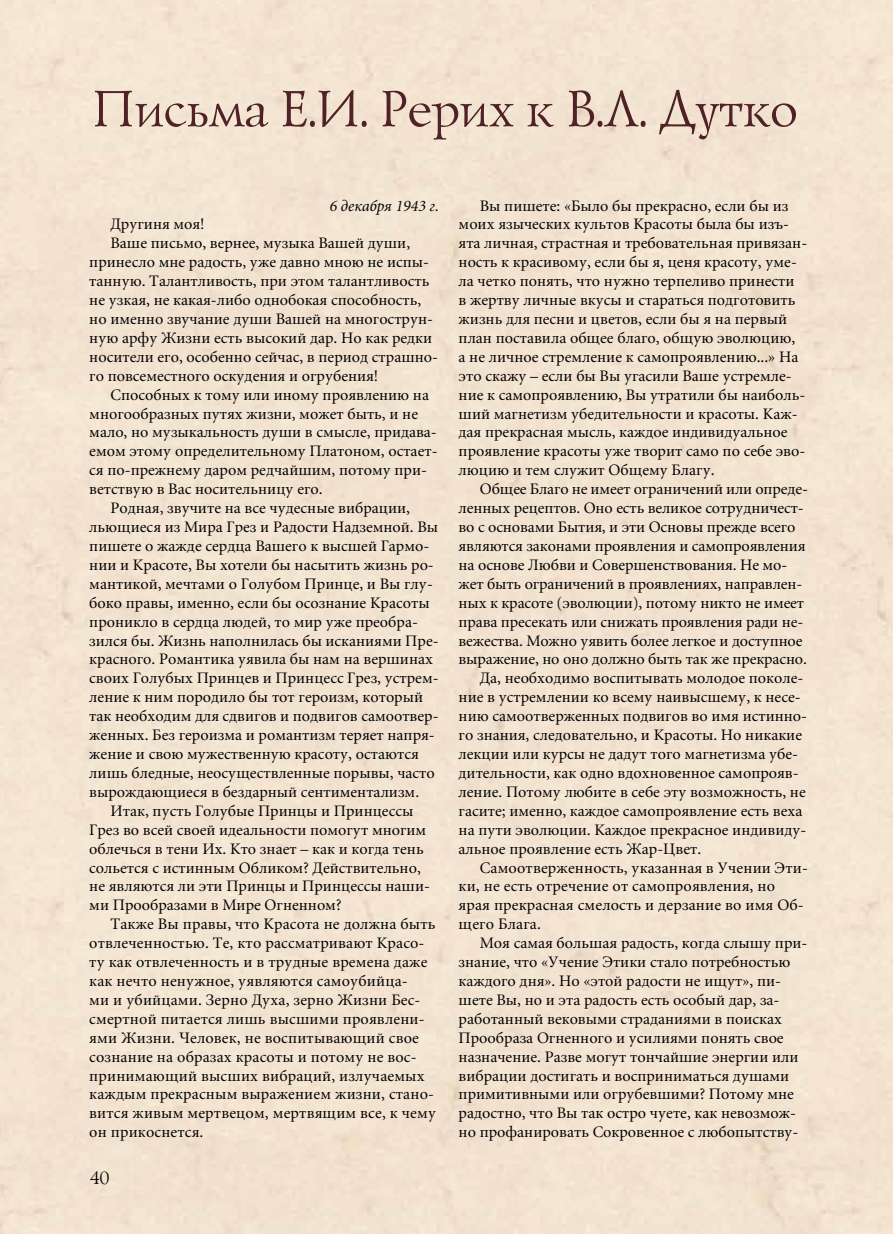
<style>
.page{position:relative;width:893px;height:1234px;background:#fff}
.page>*{position:absolute;margin:0;border:0;box-sizing:border-box;transform-origin:0 0}
.t1{font:52.5px "Lazurski C";color:#502227}
.t2{font:18px "Lazurski C";color:#000}
.t3{font:15.75px/18.9px "Miniature C";color:#000}
.t4{font:italic 15.75px "Miniature C";color:#000}
</style>
<div class="page">
<h1 class="t1" style="left:89px;top:74px;width:706px">Письма Е.И. Рерих к В.Л. Дутко</h1>
<p class="t4" style="left:329px;top:197px;width:111px">6 декабря 1943 г.</p>
<p class="t3" style="left:111px;top:215px;width:96px">Другиня моя!</p>
<p class="t3" style="left:111px;top:234px;width:301px">Ваше письмо, вернее, музыка Вашей души,</p>
<p class="t3" style="left:89px;top:253px;width:341px">принесло мне радость, уже давно мною не испы-</p>
<p class="t3" style="left:89px;top:272px;width:341px">танную. Талантливость, при этом талантливость</p>
<p class="t3" style="left:89px;top:291px;width:333px">не узкая, не какая-либо однобокая способность,</p>
<p class="t3" style="left:89px;top:310px;width:345px">но именно звучание души Вашей на многострун-</p>
<p class="t3" style="left:89px;top:329px;width:345px">ную арфу Жизни есть высокий дар. Но как редки</p>
<p class="t3" style="left:89px;top:348px;width:350px">носители его, особенно сейчас, в период страшно-</p>
<p class="t3" style="left:89px;top:367px;width:290px">го повсеместного оскудения и огрубения!</p>
<p class="t3" style="left:111px;top:385px;width:320px">Способных к тому или иному проявлению на</p>
<p class="t3" style="left:89px;top:404px;width:330px">многообразных путях жизни, может быть, и не</p>
<p class="t3" style="left:89px;top:423px;width:349px">мало, но музыкальность души в смысле, придава-</p>
<p class="t3" style="left:89px;top:442px;width:350px">емом этому определительному Платоном, остает-</p>
<p class="t3" style="left:89px;top:461px;width:339px">ся по-прежнему даром редчайшим, потому при-</p>
<p class="t3" style="left:89px;top:480px;width:235px">ветствую в Вас носительницу его.</p>
<p class="t3" style="left:111px;top:499px;width:301px">Родная, звучите на все чудесные вибрации,</p>
<p class="t3" style="left:89px;top:518px;width:350px">льющиеся из Мира Грез и Радости Надземной. Вы</p>
<p class="t3" style="left:89px;top:537px;width:342px">пишете о жажде сердца Вашего к высшей Гармо-</p>
<p class="t3" style="left:89px;top:556px;width:346px">нии и Красоте, Вы хотели бы насытить жизнь ро-</p>
<p class="t3" style="left:89px;top:574px;width:345px">мантикой, мечтами о Голубом Принце, и Вы глу-</p>
<p class="t3" style="left:89px;top:593px;width:342px">боко правы, именно, если бы осознание Красоты</p>
<p class="t3" style="left:89px;top:612px;width:330px">проникло в сердца людей, то мир уже преобра-</p>
<p class="t3" style="left:89px;top:631px;width:351px">зился бы. Жизнь наполнилась бы исканиями Пре-</p>
<p class="t3" style="left:89px;top:650px;width:345px">красного. Романтика уявила бы нам на вершинах</p>
<p class="t3" style="left:89px;top:669px;width:351px">своих Голубых Принцев и Принцесс Грез, устрем-</p>
<p class="t3" style="left:89px;top:688px;width:335px">ление к ним породило бы тот героизм, который</p>
<p class="t3" style="left:89px;top:707px;width:351px">так необходим для сдвигов и подвигов самоотвер-</p>
<p class="t3" style="left:89px;top:726px;width:347px">женных. Без героизма и романтизм теряет напря-</p>
<p class="t3" style="left:89px;top:745px;width:331px">жение и свою мужественную красоту, остаются</p>
<p class="t3" style="left:89px;top:763px;width:347px">лишь бледные, неосуществленные порывы, часто</p>
<p class="t3" style="left:89px;top:782px;width:331px">вырождающиеся в бездарный сентиментализм.</p>
<p class="t3" style="left:111px;top:801px;width:304px">Итак, пусть Голубые Принцы и Принцессы</p>
<p class="t3" style="left:89px;top:820px;width:339px">Грез во всей своей идеальности помогут многим</p>
<p class="t3" style="left:89px;top:839px;width:336px">облечься в тени Их. Кто знает – как и когда тень</p>
<p class="t3" style="left:89px;top:858px;width:333px">сольется с истинным Обликом? Действительно,</p>
<p class="t3" style="left:89px;top:877px;width:342px">не являются ли эти Принцы и Принцессы наши-</p>
<p class="t3" style="left:89px;top:896px;width:254px">ми Прообразами в Мире Огненном?</p>
<p class="t3" style="left:111px;top:915px;width:326px">Также Вы правы, что Красота не должна быть</p>
<p class="t3" style="left:89px;top:934px;width:337px">отвлеченностью. Те, кто рассматривают Красо-</p>
<p class="t3" style="left:89px;top:952px;width:340px">ту как отвлеченность и в трудные времена даже</p>
<p class="t3" style="left:89px;top:971px;width:320px">как нечто ненужное, уявляются самоубийца-</p>
<p class="t3" style="left:89px;top:990px;width:333px">ми и убийцами. Зерно Духа, зерно Жизни Бес-</p>
<p class="t3" style="left:89px;top:1009px;width:337px">смертной питается лишь высшими проявлени-</p>
<p class="t3" style="left:89px;top:1028px;width:331px">ями Жизни. Человек, не воспитывающий свое</p>
<p class="t3" style="left:89px;top:1047px;width:329px">сознание на образах красоты и потому не вос-</p>
<p class="t3" style="left:89px;top:1066px;width:337px">принимающий высших вибраций, излучаемых</p>
<p class="t3" style="left:89px;top:1085px;width:346px">каждым прекрасным выражением жизни, стано-</p>
<p class="t3" style="left:89px;top:1104px;width:348px">вится живым мертвецом, мертвящим все, к чему</p>
<p class="t3" style="left:89px;top:1123px;width:116px">он прикоснется.</p>
<p class="t2" style="left:89px;top:1165px;width:21px">40</p>
<p class="t3" style="left:459px;top:196px;width:350px;text-indent:21px">Вы пишете: «Было бы прекрасно, если бы из моих языческих культов Красоты была бы изъ&shy;ята личная, страстная и требовательная привязан&shy;ность к красивому, если бы я, ценя красоту, уме&shy;ла четко понять, что нужно терпеливо принести<br>в жертву личные вкусы и стараться подготовить жизнь для песни и цветов, если бы я на первый план поставила общее благо, общую эволюцию,<br>а не личное стремление к самопроявлению...» На это скажу – если бы Вы угасили Ваше устремле&shy;ние к самопроявлению, Вы утратили бы наиболь&shy;ший магнетизм убедительности и красоты. Каж&shy;дая прекрасная мысль, каждое индивидуальное проявление красоты уже творит само по себе эво&shy;люцию и тем служит Общему Благу.</p>
<p class="t3" style="left:480px;top:480px;width:330px">Общее Благо не имеет ограничений или опреде-</p>
<p class="t3" style="left:459px;top:499px;width:347px">ленных рецептов. Оно есть великое сотрудничест-</p>
<p class="t3" style="left:459px;top:518px;width:338px">во с основами Бытия, и эти Основы прежде всего</p>
<p class="t3" style="left:459px;top:537px;width:348px">являются законами проявления и самопроявления</p>
<p class="t3" style="left:459px;top:556px;width:330px">на основе Любви и Совершенствования. Не мо-</p>
<p class="t3" style="left:459px;top:574px;width:345px">жет быть ограничений в проявлениях, направлен-</p>
<p class="t3" style="left:459px;top:593px;width:347px">ных к красоте (эволюции), потому никто не имеет</p>
<p class="t3" style="left:459px;top:612px;width:346px">права пресекать или снижать проявления ради не-</p>
<p class="t3" style="left:459px;top:631px;width:345px">вежества. Можно уявить более легкое и доступное</p>
<p class="t3" style="left:459px;top:650px;width:350px">выражение, но оно должно быть так же прекрасно.</p>
<p class="t3" style="left:480px;top:669px;width:325px">Да, необходимо воспитывать молодое поколе-</p>
<p class="t3" style="left:459px;top:688px;width:344px">ние в устремлении ко всему наивысшему, к несе-</p>
<p class="t3" style="left:459px;top:707px;width:350px">нию самоотверженных подвигов во имя истинно-</p>
<p class="t3" style="left:459px;top:726px;width:345px">го знания, следовательно, и Красоты. Но никакие</p>
<p class="t3" style="left:459px;top:745px;width:341px">лекции или курсы не дадут того магнетизма убе-</p>
<p class="t3" style="left:459px;top:763px;width:341px">дительности, как одно вдохновенное самопрояв-</p>
<p class="t3" style="left:459px;top:782px;width:349px">ление. Потому любите в себе эту возможность, не</p>
<p class="t3" style="left:459px;top:801px;width:345px">гасите; именно, каждое самопроявление есть веха</p>
<p class="t3" style="left:459px;top:820px;width:349px">на пути эволюции. Каждое прекрасное индивиду-</p>
<p class="t3" style="left:459px;top:839px;width:244px">альное проявление есть Жар-Цвет.</p>
<p class="t3" style="left:480px;top:858px;width:330px">Самоотверженность, указанная в Учении Эти-</p>
<p class="t3" style="left:459px;top:877px;width:318px">ки, не есть отречение от самопроявления, но</p>
<p class="t3" style="left:459px;top:896px;width:347px">ярая прекрасная смелость и дерзание во имя Об-</p>
<p class="t3" style="left:459px;top:915px;width:84px">щего Блага.</p>
<p class="t3" style="left:480px;top:934px;width:329px">Моя самая большая радость, когда слышу при-</p>
<p class="t3" style="left:459px;top:952px;width:333px">знание, что «Учение Этики стало потребностью</p>
<p class="t3" style="left:459px;top:971px;width:324px">каждого дня». Но «этой радости не ищут», пи-</p>
<p class="t3" style="left:459px;top:990px;width:322px">шете Вы, но и эта радость есть особый дар, за-</p>
<p class="t3" style="left:459px;top:1009px;width:325px">работанный вековыми страданиями в поисках</p>
<p class="t3" style="left:459px;top:1028px;width:327px">Прообраза Огненного и усилиями понять свое</p>
<p class="t3" style="left:459px;top:1047px;width:341px">назначение. Разве могут тончайшие энергии или</p>
<p class="t3" style="left:459px;top:1066px;width:332px">вибрации достигать и восприниматься душами</p>
<p class="t3" style="left:459px;top:1085px;width:337px">примитивными или огрубевшими? Потому мне</p>
<p class="t3" style="left:459px;top:1104px;width:339px">радостно, что Вы так остро чуете, как невозмож-</p>
<p class="t3" style="left:459px;top:1123px;width:341px">но профанировать Сокровенное с любопытству-</p>
</div>
